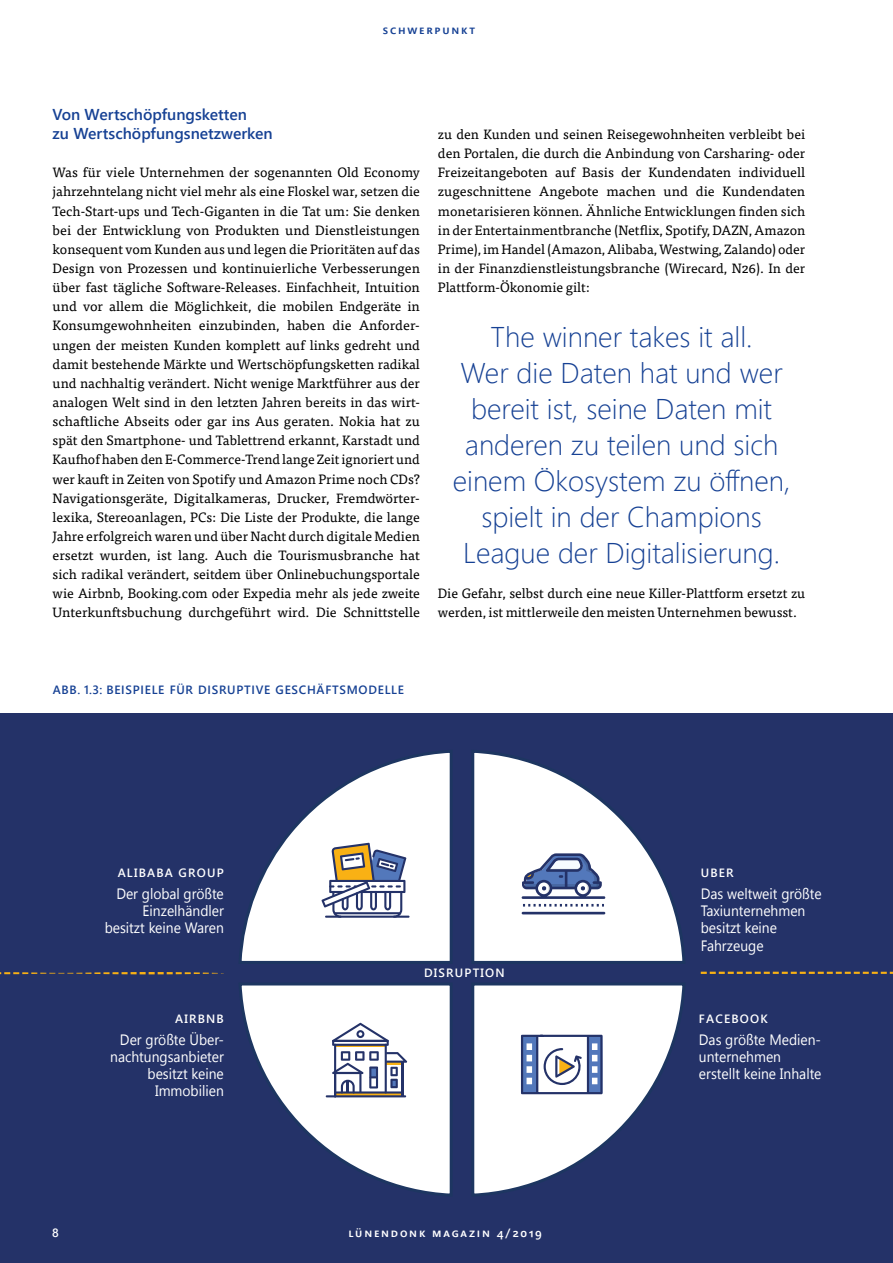
<style>
.page{position:relative;width:893px;height:1263px;background:#fff}
.page>*{position:absolute;margin:0;border:0;box-sizing:border-box;transform-origin:0 0}
.t1{font:300 28.5px/36px "Segoe UI";color:#164194;text-align:center}
.t2{font:600 15.75px/19.2px "Segoe UI";color:#164194}
.t3{font:15px/17.2px "Segoe UI";color:#fff;text-align:right;scale:.92 1}
.t4{font:13.5px/19.2px "Tisa OT";color:#000;text-align:justify}
.t5{font:600 12px "Segoe UI";letter-spacing:.06em;color:#164194}
.t6{font:600 12px "Segoe UI";letter-spacing:.1em;color:#fff}
.t7{font:600 12px "Segoe UI";letter-spacing:.15em;color:#fff}
.t8{font:600 12px "Segoe UI";letter-spacing:.15em;color:#164194}
</style>
<div class="page">
<div style="left:0;top:713px;width:893px;height:550px;background:#243268"></div>
<svg style="left:0;top:972px;width:224px;height:2px"></svg>
<svg style="left:241px;top:752px;width:209px;height:209px"></svg>
<svg style="left:474px;top:752px;width:209px;height:209px"></svg>
<svg style="left:241px;top:985px;width:209px;height:209px"></svg>
<svg style="left:474px;top:985px;width:209px;height:209px"></svg>
<svg style="left:701px;top:972px;width:192px;height:2px"></svg>
<p class="t8" style="left:383px;top:20px;width:94px">schwerpunkt</p>
<p class="t2" style="left:53px;top:105px;width:222px">Von Wertschöpfungsketten<br>zu Wertschöpfungsnetzwerken</p>
<p class="t4" style="left:53px;top:163px;width:369px">Was für viele Unternehmen der sogenannten Old Economy jahrzehntelang nicht viel mehr als eine Floskel war, setzen die Tech-Start-ups und Tech-Giganten in die Tat um: Sie denken bei der Entwicklung von Produkten und Dienstleistungen konsequent vom Kunden aus und legen die Prioritäten auf das Design von Prozessen und kontinuierliche Verbesserungen über fast tägliche Software-Releases. Einfachheit, Intuition und vor allem die Möglichkeit, die mobilen Endgeräte in Konsumgewohnheiten einzubinden, haben die Anforder&shy;ungen der meisten Kunden komplett auf links gedreht und damit bestehende Märkte und Wertschöpfungsketten radikal und nachhaltig verändert. Nicht wenige Marktführer aus der analogen Welt sind in den letzten Jahren bereits in das wirt&shy;schaftliche Abseits oder gar ins Aus geraten. Nokia hat zu spät den Smartphone- und Tablettrend erkannt, Karstadt und Kaufhof haben den E-Commerce-Trend lange Zeit ignoriert und wer kauft in Zeiten von Spotify und Amazon Prime noch CDs?<br>Navigationsgeräte, Digitalkameras, Drucker, Fremdwörter&shy;lexika, Stereoanlagen, PCs: Die Liste der Produkte, die lange Jahre erfolgreich waren und über Nacht durch digitale Medien ersetzt wurden, ist lang. Auch die Tourismusbranche hat sich radikal verändert, seitdem über Onlinebuchungsportale wie Airbnb, Booking.com oder Expedia mehr als jede zweite Unterkunftsbuchung durchgeführt wird. Die Schnittstelle</p>
<p class="t4" style="left:438px;top:125px;width:369px">zu den Kunden und seinen Reisegewohnheiten verbleibt bei den Portalen, die durch die Anbindung von Carsharing- oder Freizeitangeboten auf Basis der Kundendaten individuell zugeschnittene Angebote machen und die Kundendaten monetarisieren können. Ähnliche Entwicklungen finden sich in der Entertainmentbranche (Netflix, Spotify, DAZN, Amazon Prime), im Handel (Amazon, Alibaba, Westwing, Zalando) oder in der Finanzdienstleistungsbranche (Wirecard, N26). In der Plattform-Ökonomie gilt:</p>
<h1 class="t1" style="left:453px;top:318px;width:339px">The winner takes it all.<br>Wer die Daten hat und wer bereit ist, seine Daten mit anderen zu teilen und sich einem Ökosystem zu öffnen, spielt in der Champions<br>League der Digitalisierung.</h1>
<p class="t4" style="left:438px;top:584px;width:369px">Die Gefahr, selbst durch eine neue Killer-Plattform ersetzt zu werden, ist mittlerweile den meisten Unternehmen bewusst.</p>
<p class="t5" style="left:53px;top:680px;width:353px">ABB. 1.3: BEISPIELE FÜR DISRUPTIVE GESCHÄFTSMODELLE</p>
<p class="t6" style="left:118px;top:864px;width:108px">ALIBABA GROUP</p>
<p class="t3" style="left:105px;top:884px;width:131px">Der global größte<br>Einzelhändler besitzt keine Waren</p>
<p class="t6" style="left:701px;top:864px;width:35px">UBER</p>
<p class="t3" style="left:701px;top:884px;width:133px;text-align:left">Das weltweit größte<br>Taxiunternehmen besitzt keine<br>Fahrzeuge</p>
<p class="t6" style="left:175px;top:1010px;width:50px">AIRBNB</p>
<p class="t3" style="left:110px;top:1030px;width:125px">Der größte Über&shy;nachtungsanbieter besitzt keine<br>Immobilien</p>
<p class="t6" style="left:424px;top:965px;width:82px">DISRUPTION</p>
<p class="t7" style="left:52px;top:1223px;width:8px">8</p>
<p class="t7" style="left:348px;top:1223px;width:195px">lünendonk magazin 4/2019</p>
<p class="t6" style="left:699px;top:1010px;width:70px">FACEBOOK</p>
<p class="t3" style="left:699px;top:1030px;width:135px;text-align:left">Das größte Medien&shy;unternehmen erstellt keine Inhalte</p>
</div>
